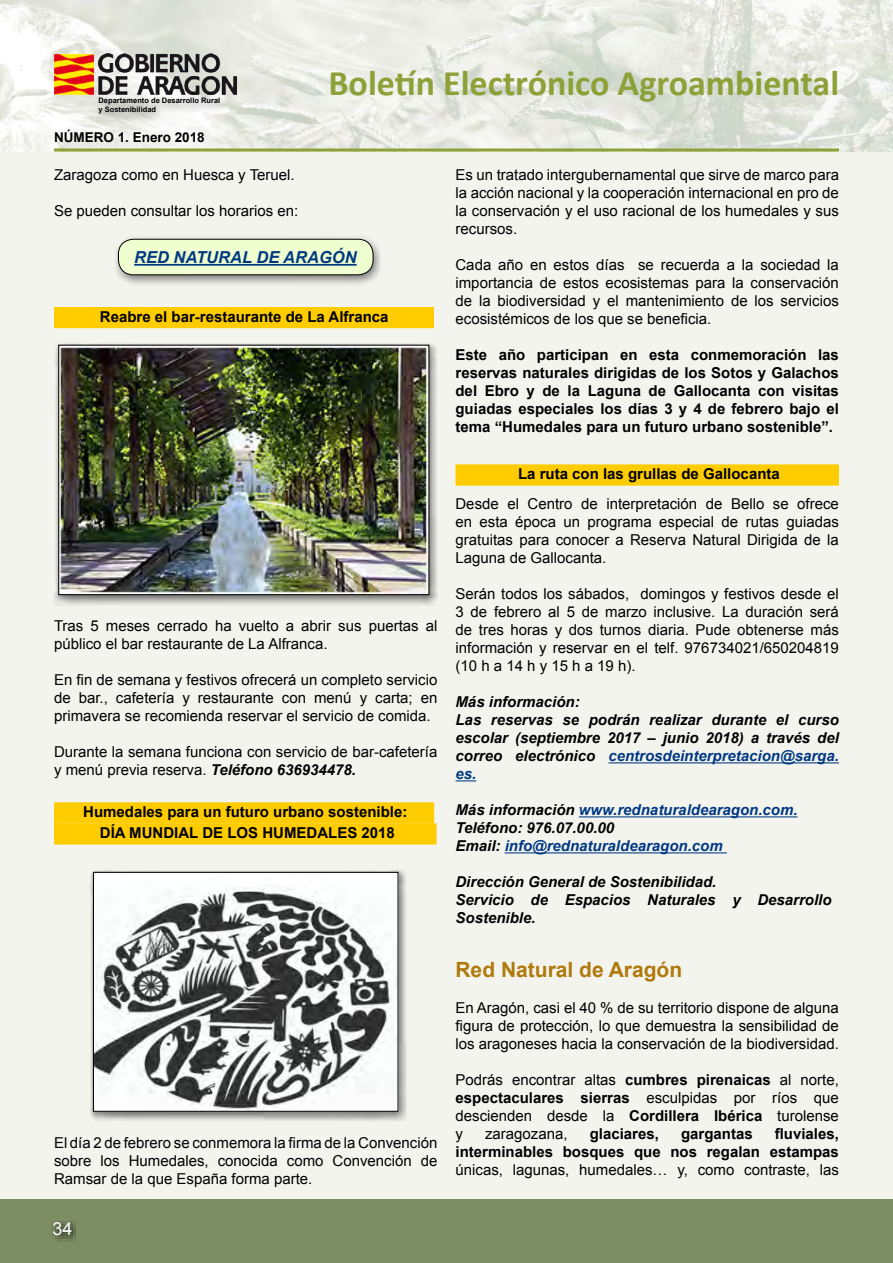
<style>
.page{position:relative;width:893px;height:1263px;background:#fff}
.page>*{position:absolute;margin:0;border:0;box-sizing:border-box;transform-origin:0 0}
.t1{font:700 36px "Calibri";color:#8ea138}
.t2{font:700 21px "Arial";color:#af7a0b}
.t3{font:18px "Arial";color:#fff}
.t4{font:italic 700 16.5px "Arial";color:#003982}
.t5{font:15px/18px "Arial";color:#000;text-align:justify}
.t6{font:700 15px/18px "Arial";color:#000;text-align:center}
.t7{font:italic 700 15px/18px "Arial";color:#000}
.t8{font:italic 700 15px/18px "Arial";color:#003882}
.t9{font:700 13.5px "Arial";color:#000}
.t10{font:700 7.5px/9px "Arial";color:#000}
.s1{font-weight:700;font-style:italic}
.s2{color:#003882}
.s3{color:#000}
.s4{font-weight:700}
</style>
<div class="page">
<div style="left:0;top:0;width:893px;height:1199px;background:#f4f4ef"></div>
<img style="left:0;top:0;width:893px;height:152px">
<div style="left:93px;top:93px;width:137px;height:32px;background:#000;opacity:.5"></div>
<img style="left:54px;top:54px;width:182px;height:41px">
<div style="left:0;top:1200px;width:893px;height:63px;background:#7d8e64"></div>
<svg style="left:50px;top:1220px;width:28px;height:22px"></svg>
<hr style="left:54px;top:149px;width:785px;height:3px;background:#8ea138">
<div style="left:54px;top:307px;width:380px;height:21px;background:#fc0"></div>
<div style="left:54px;top:802px;width:380px;height:21px;background:#fc0"></div>
<div style="left:54px;top:823px;width:383px;height:21px;background:#fc0"></div>
<div style="left:112px;top:234px;width:272px;height:53px;background:#000;opacity:.5"></div>
<div style="left:118px;top:239px;width:255px;height:36px;background:#f0ffd0;border-radius:15px"></div>
<hr style="left:134px;top:264px;width:223px;height:2px;background:#003982">
<div style="left:118px;top:239px;width:255px;height:36px;border:1px solid #000;border-radius:15px"></div>
<div style="left:54px;top:342px;width:384px;height:263px;background:#000;opacity:.5"></div>
<img style="left:60px;top:347px;width:367px;height:246px">
<div style="left:58px;top:345px;width:371px;height:250px;border:1px solid #000"></div>
<div style="left:89px;top:869px;width:318px;height:253px;background:#000;opacity:.5"></div>
<img style="left:95px;top:874px;width:302px;height:236px">
<div style="left:93px;top:872px;width:306px;height:240px;border:1px solid #000"></div>
<div style="left:455px;top:464px;width:384px;height:22px;background:#fc0"></div>
<hr style="left:608px;top:762px;width:231px;height:1px;background:#003882">
<svg style="left:455px;top:780px;width:21px;height:1px"></svg>
<hr style="left:579px;top:816px;width:218px;height:1px;background:#003882">
<hr style="left:505px;top:852px;width:222px;height:1px;background:#003882">
<p class="t10" style="left:99px;top:96px;width:123px">Departamento de Desarrollo Rural y Sostenibilidad</p>
<p class="t9" style="left:54px;top:129px;width:152px">NÚMERO 1. Enero 2018</p>
<h1 class="t1" style="left:328px;top:60px;width:512px">Boletín Electrónico Agroambiental</h1>
<p class="t5" style="left:54px;top:166px;width:242px">Zaragoza como en Huesca y Teruel.</p>
<p class="t5" style="left:54px;top:202px;width:246px">Se pueden consultar los horarios en:</p>
<p class="t4" style="left:134px;top:246px;width:224px">RED NATURAL DE ARAGÓN</p>
<p class="t6" style="left:100px;top:308px;width:290px">Reabre el bar-restaurante de La Alfranca</p>
<p class="t5" style="left:54px;top:617px;width:385px">Tras 5 meses cerrado ha vuelto a abrir sus puertas al público el bar restaurante de La Alfranca.</p>
<p class="t5" style="left:54px;top:671px;width:385px">En fin de semana y festivos ofrecerá un completo servicio de bar., cafetería y restaurante con menú y carta; en primavera se recomienda reservar el servicio de comida.</p>
<p class="t5" style="left:54px;top:743px;width:385px">Durante la semana funciona con servicio de bar-cafetería y menú previa reserva. <span class="s1">Teléfono 636934478.</span></p>
<p class="t6" style="left:83px;top:802px;width:326px;line-height:21px">Humedales para un futuro urbano sostenible:<br>DÍA MUNDIAL DE LOS HUMEDALES 2018</p>
<p class="t5" style="left:54px;top:1134px;width:385px">El día 2 de febrero se conmemora la firma de la Convención sobre los Humedales, conocida como Convención de Ramsar de la que España forma parte.</p>
<p class="t3" style="left:53px;top:1217px;width:22px">34</p>
<p class="t5" style="left:455px;top:166px;width:385px">Es un tratado intergubernamental que sirve de marco para la acción nacional y la cooperación internacional en pro de la conservación y el uso racional de los humedales y sus recursos.</p>
<p class="t5" style="left:455px;top:256px;width:385px">Cada año en estos días se recuerda a la sociedad la importancia de estos ecosistemas para la conservación de la biodiversidad y el mantenimiento de los servicios ecosistémicos de los que se beneficia.</p>
<p class="t6" style="left:455px;top:347px;width:385px;text-align:justify">Este año participan en esta conmemoración las reservas naturales dirigidas de los Sotos y Galachos del Ebro y de la Laguna de Gallocanta con visitas guiadas especiales los días 3 y 4 de febrero bajo el tema “Humedales para un futuro urbano sostenible”.</p>
<p class="t6" style="left:518px;top:465px;width:263px">La ruta con las grullas de Gallocanta</p>
<p class="t5" style="left:455px;top:495px;width:385px">Desde el Centro de interpretación de Bello se ofrece en esta época un programa especial de rutas guiadas gratuitas para conocer a Reserva Natural Dirigida de la Laguna de Gallocanta.</p>
<p class="t5" style="left:455px;top:585px;width:385px">Serán todos los sábados, domingos y festivos desde el 3 de febrero al 5 de marzo inclusive. La duración será de tres horas y dos turnos diaria. Pude obtenerse más información y reservar en el telf. 976734021/650204819 (10 h a 14 h y 15 h a 19 h).</p>
<p class="t7" style="left:455px;top:693px;width:385px">Más información:<br>Las reservas se podrán realizar durante el curso escolar (septiembre 2017 – junio 2018) a través del correo electrónico <span class="s2">centrosdeinterpretacion@sarga. es.</span></p>
<p class="t8" style="left:455px;top:801px;width:344px"><span class="s3">Más información</span> www.rednaturaldearagon.com.<br><span class="s3">Teléfono: 976.07.00.00<br>Email:</span> info@rednaturaldearagon.com</p>
<p class="t7" style="left:455px;top:873px;width:378px">Dirección General de Sostenibilidad.<br>Servicio de Espacios Naturales y Desarrollo<br>Sostenible.</p>
<h2 class="t2" style="left:455px;top:956px;width:228px">Red Natural de Aragón</h2>
<p class="t5" style="left:455px;top:999px;width:385px">En Aragón, casi el 40 % de su territorio dispone de alguna figura de protección, lo que demuestra la sensibilidad de los aragoneses hacia la conservación de la biodiversidad.</p>
<p class="t5" style="left:455px;top:1071px;width:385px">Podrás encontrar altas <span class="s4">cumbres pirenaicas</span> al norte, <span class="s4">espectaculares sierras</span> esculpidas por ríos que descienden desde la <span class="s4">Cordillera Ibérica</span> turolense y</p>
<p class="t6" style="left:455px;top:1125px;width:385px;text-align:right">fluviales,<br>interminables bosques que nos regalan estampas</p>
<p class="t5" style="left:455px;top:1161px;width:385px">únicas, lagunas, humedales… y, como contraste, las</p>
<p class="t5" style="left:485px;top:1125px;width:84px">zaragozana,</p>
<p class="t6" style="left:590px;top:1125px;width:71px">glaciares,</p>
<p class="t6" style="left:681px;top:1125px;width:73px">gargantas</p>
</div>
